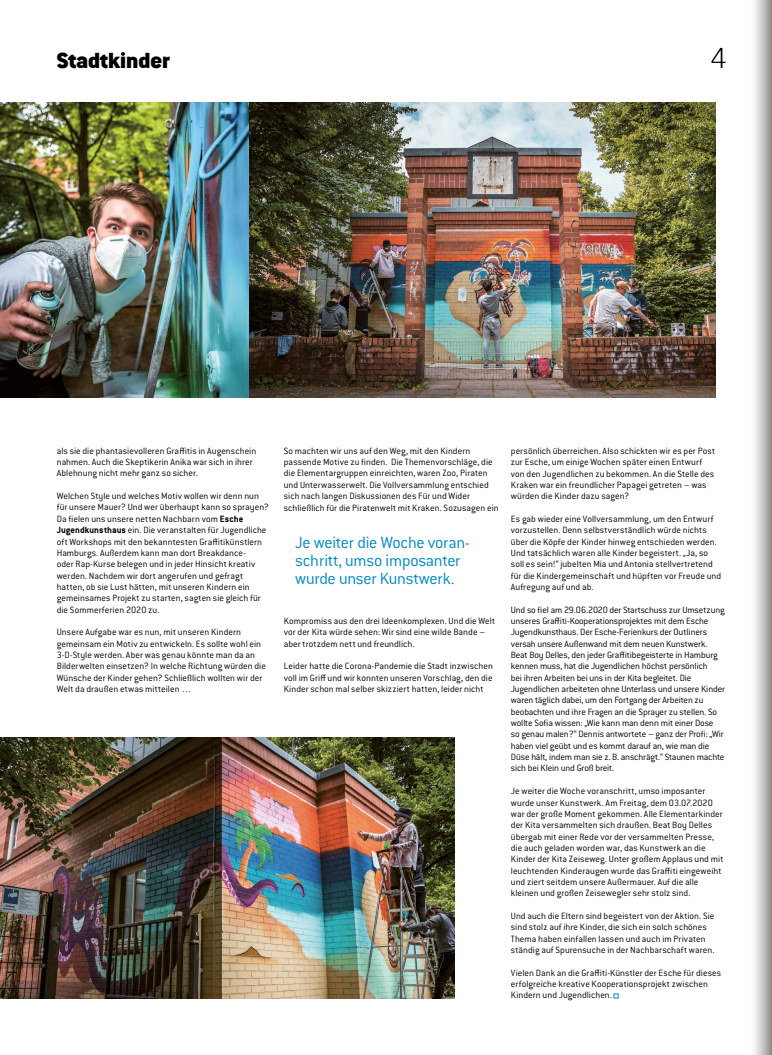
<style>
.page{position:relative;width:772px;height:1055px;background:#fff}
.page>*{position:absolute;margin:0;border:0;box-sizing:border-box;transform-origin:0 0}
.t1{font:300 expanded 32px "Conduit For Elbkinder";color:#000}
.t2{font:900 24px "Conduit For Elbkinder";color:#000}
.t3{font:300 18px/18px "Conduit For Elbkinder";letter-spacing:-.015em;color:#018ac6}
.t4{font:300 10px/11.3px "Conduit For Elbkinder";color:#000}
.s1{font-weight:700}
</style>
<div class="page">
<svg style="left:613px;top:993px;width:5px;height:5px"></svg>
<img style="left:0;top:102px;width:249px;height:295px">
<img style="left:249px;top:102px;width:465px;height:295px">
<img style="left:0;top:737px;width:454px;height:261px">
<svg style="left:754px;top:0;width:17px;height:1054px;background:#c7c6c5"></svg>
<h2 class="t2" style="left:57px;top:46px;width:115px">Stadtkinder</h2>
<h1 class="t1" style="left:709px;top:41px;width:18px">4</h1>
<p class="t4" style="left:57px;top:445px;width:201px">als sie die phantasievolleren Graffitis in Augenschein nahmen. Auch die Skeptikerin Anika war sich in ihrer<br>Ablehnung nicht mehr ganz so sicher.</p>
<p class="t4" style="left:57px;top:490px;width:213px">Welchen Style und welches Motiv wollen wir denn nun für unsere Mauer? Und wer überhaupt kann so sprayen?<br>Da fielen uns unsere netten Nachbarn vom <span class="s1">Esche Jugendkunsthaus</span> ein. Die veranstalten für Jugendliche oft Workshops mit den bekanntesten Graffitikünstlern Hamburgs. Außerdem kann man dort Breakdance-<br>oder Rap-Kurse belegen und in jeder Hinsicht kreativ werden. Nachdem wir dort angerufen und gefragt hatten, ob sie Lust hätten, mit unseren Kindern ein gemeinsames Projekt zu starten, sagten sie gleich für die Sommerferien 2020 zu.</p>
<p class="t4" style="left:57px;top:626px;width:210px">Unsere Aufgabe war es nun, mit unseren Kindern gemeinsam ein Motiv zu entwickeln. Es sollte wohl ein 3-D-Style werden. Aber was genau könnte man da an Bilderwelten einsetzen? In welche Richtung würden die Wünsche der Kinder gehen? Schließlich wollten wir der Welt da draußen etwas mitteilen …</p>
<p class="t4" style="left:283px;top:445px;width:216px">So machten wir uns auf den Weg, mit den Kindern passende Motive zu finden. Die Themenvorschläge, die die Elementargruppen einreichten, waren Zoo, Piraten und Unterwasserwelt. Die Vollversammlung entschied sich nach langen Diskussionen des Für und Wider schließlich für die Piratenwelt mit Kraken. Sozusagen ein</p>
<h3 class="t3" style="left:295px;top:533px;width:176px">Je weiter die Woche voran&shy;schritt, umso imposanter wurde unser Kunstwerk.</h3>
<p class="t4" style="left:283px;top:615px;width:213px">Kompromiss aus den drei Ideenkomplexen. Und die Welt vor der Kita würde sehen: Wir sind eine wilde Bande – aber trotzdem nett und freundlich.</p>
<p class="t4" style="left:283px;top:660px;width:210px;text-align:justify">Leider hatte die Corona-Pandemie die Stadt inzwischen voll im Griff und wir konnten unseren Vorschlag, den die Kinder schon mal selber skizziert hatten, leider nicht</p>
<p class="t4" style="left:510px;top:445px;width:206px">persönlich überreichen. Also schickten wir es per Post zur Esche, um einige Wochen später einen Entwurf von den Jugendlichen zu bekommen. An die Stelle des Kraken war ein freundlicher Papagei getreten – was würden die Kinder dazu sagen?</p>
<p class="t4" style="left:510px;top:513px;width:212px">Es gab wieder eine Vollversammlung, um den Entwurf vorzustellen. Denn selbstverständlich würde nichts über die Köpfe der Kinder hinweg entschieden werden.<br>Und tatsächlich waren alle Kinder begeistert. „Ja, so soll es sein!“ jubelten Mia und Antonia stellvertretend für die Kindergemeinschaft und hüpften vor Freude und Aufregung auf und ab.</p>
<p class="t4" style="left:510px;top:604px;width:215px">Und so fiel am 29.06.2020 der Startschuss zur Umsetzung unseres Graffiti-Kooperationsprojektes mit dem Esche Jugendkunsthaus. Der Esche-Ferienkurs der Outliners versah unsere Außenwand mit dem neuen Kunstwerk.<br>Beat Boy Delles, den jeder Graffitibegeisterte in Hamburg kennen muss, hat die Jugendlichen höchst persönlich<br>bei ihren Arbeiten bei uns in der Kita begleitet. Die Jugendlichen arbeiteten ohne Unterlass und unsere Kinder waren täglich dabei, um den Fortgang der Arbeiten zu beobachten und ihre Fragen an die Sprayer zu stellen. So wollte Sofia wissen: „Wie kann man denn mit einer Dose<br>so genau malen?“ Dennis antwortete – ganz der Profi: „Wir haben viel geübt und es kommt darauf an, wie man die Düse hält, indem man sie z.B. anschrägt.“ Staunen machte sich bei Klein und Groß breit.</p>
<p class="t4" style="left:510px;top:785px;width:214px">Je weiter die Woche voranschritt, umso imposanter wurde unser Kunstwerk. Am Freitag, dem 03.07.2020 war der große Moment gekommen. Alle Elementarkinder der Kita versammelten sich draußen. Beat Boy Delles übergab mit einer Rede vor der versammelten Presse, die auch geladen worden war, das Kunstwerk an die Kinder der Kita Zeiseweg. Unter großem Applaus und mit leuchtenden Kinderaugen wurde das Graffiti eingeweiht und ziert seitdem unsere Außermauer. Auf die alle kleinen und großen Zeisewegler sehr stolz sind.</p>
<p class="t4" style="left:510px;top:910px;width:205px">Und auch die Eltern sind begeistert von der Aktion. Sie sind stolz auf ihre Kinder, die sich ein solch schönes Thema haben einfallen lassen und auch im Privaten ständig auf Spurensuche in der Nachbarschaft waren.</p>
<p class="t4" style="left:510px;top:967px;width:212px">Vielen Dank an die Graffiti-Künstler der Esche für dieses erfolgreiche kreative Kooperationsprojekt zwischen<br>Kindern und Jugendlichen.</p>
</div>
